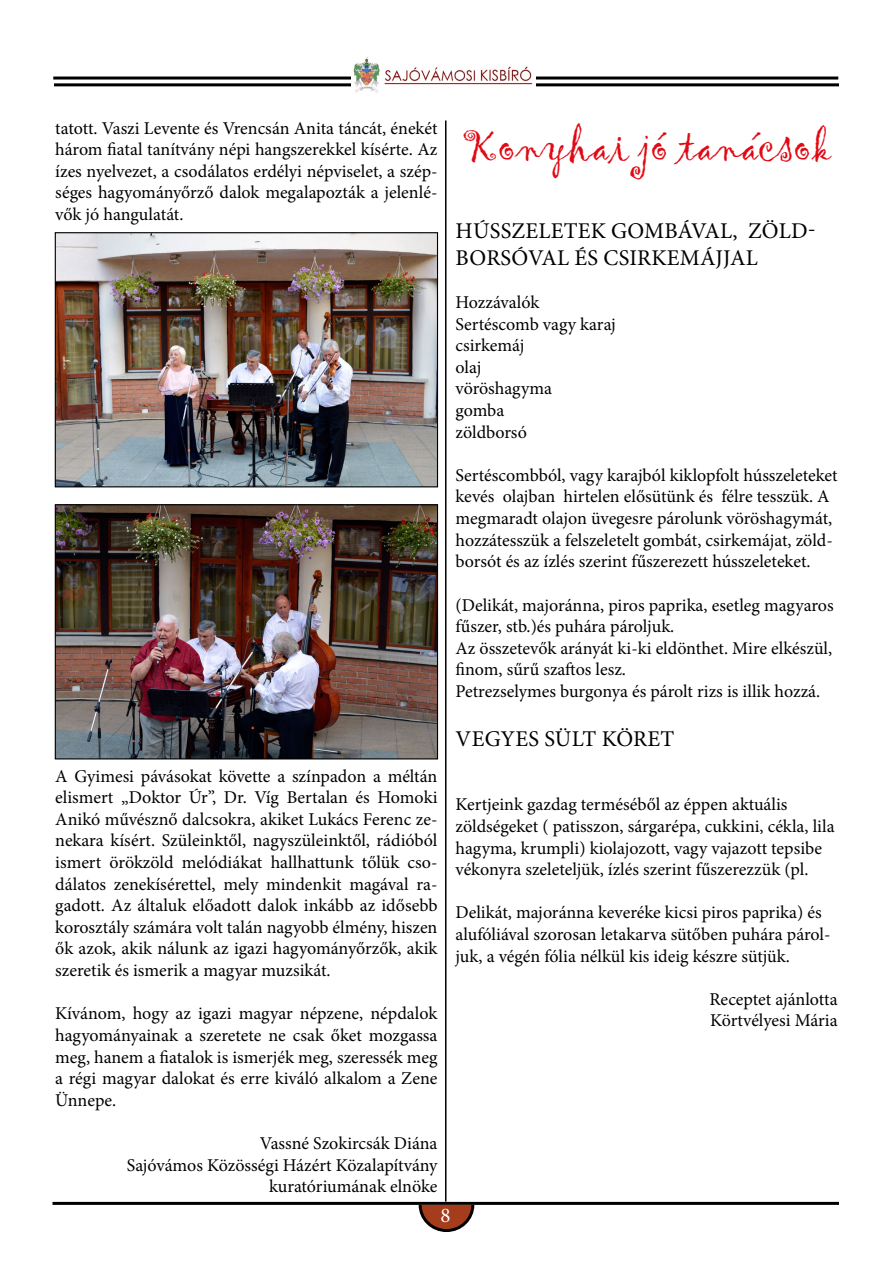
<style>
.page{position:relative;width:893px;height:1263px;background:#fff}
.page>*{position:absolute;margin:0;border:0;box-sizing:border-box;transform-origin:0 0}
.t1{font:45px "Gigi";color:#e00914}
.t2{font:22.5px/27px "Minion Pro";letter-spacing:.01em;color:#000}
.t3{font:21px "Minion Pro";color:#fff}
.t4{font:18px/21.6px "Minion Pro";color:#000}
</style>
<div class="page">
<hr style="left:52px;top:1202px;width:787px;height:3px;background:#000">
<svg style="left:417px;top:1204px;width:59px;height:28px"></svg>
<hr style="left:53px;top:77px;width:785px;height:3px;background:#000">
<hr style="left:54px;top:83px;width:785px;height:3px;background:#000">
<img style="left:352px;top:57px;width:184px;height:36px">
<hr style="left:445px;top:120px;width:1px;height:1082px;background:#000">
<img style="left:57px;top:234px;width:379px;height:251px">
<div style="left:55px;top:232px;width:383px;height:255px;border:1px solid #000"></div>
<img style="left:57px;top:506px;width:379px;height:251px">
<div style="left:55px;top:504px;width:383px;height:255px;border:1px solid #000"></div>
<p class="t4" style="left:55px;top:117px;width:384px;text-align:justify">tatott. Vaszi Levente és Vrencsán Anita táncát, énekét három fiatal tanítvány népi hangszerekkel kísérte. Az ízes nyelvezet, a csodálatos erdélyi népviselet, a szép&shy;séges hagyományőrző dalok megalapozták a jelenlé&shy;vők jó hangulatát.</p>
<p class="t4" style="left:55px;top:765px;width:384px;text-align:justify">A Gyimesi pávásokat követte a színpadon a méltán elismert „Doktor Úr”, Dr. Víg Bertalan és Homoki Anikó művésznő dalcsokra, akiket Lukács Ferenc ze&shy;nekara kísért. Szüleinktől, nagyszüleinktől, rádióból ismert örökzöld melódiákat hallhattunk tőlük cso&shy;dálatos zenekísérettel, mely mindenkit magával ra&shy;gadott. Az általuk előadott dalok inkább az idősebb korosztály számára volt talán nagyobb élmény, hiszen ők azok, akik nálunk az igazi hagyományőrzők, akik szeretik és ismerik a magyar muzsikát.</p>
<p class="t4" style="left:55px;top:1003px;width:384px;text-align:justify">Kívánom, hogy az igazi magyar népzene, népdalok hagyományainak a szeretete ne csak őket mozgassa meg, hanem a fiatalok is ismerjék meg, szeressék meg a régi magyar dalokat és erre kiváló alkalom a Zene Ünnepe.</p>
<p class="t4" style="left:127px;top:1132px;width:312px;text-align:right">Vassné Szokircsák Diána<br>Sajóvámos Közösségi Házért Közalapítvány kuratóriumának elnöke</p>
<h1 class="t1" style="left:463px;top:117px;width:370px">Konyhai jó tanácsok</h1>
<p class="t2" style="left:456px;top:217px;width:362px">HÚSSZELETEK GOMBÁVAL, ZÖLD-<br>BORSÓVAL ÉS CSIRKEMÁJJAL</p>
<p class="t4" style="left:455px;top:292px;width:162px">Hozzávalók<br>Sertéscomb vagy karaj csirkemáj<br>olaj<br>vöröshagyma<br>gomba<br>zöldborsó</p>
<p class="t4" style="left:455px;top:464px;width:384px">Sertéscombból, vagy karajból kiklopfolt hússzeleteket kevés olajban hirtelen elősütünk és félre tesszük. A megmaradt olajon üvegesre párolunk vöröshagymát, hozzátesszük a felszeletelt gombát, csirkemájat, zöld&shy;borsót és az ízlés szerint fűszerezett hússzeleteket.</p>
<p class="t4" style="left:455px;top:594px;width:380px">(Delikát, majoránna, piros paprika, esetleg magyaros fűszer, stb.)és puhára pároljuk.<br>Az összetevők arányát ki-ki eldönthet. Mire elkészül, finom, sűrű szaftos lesz.<br>Petrezselymes burgonya és párolt rizs is illik hozzá.</p>
<p class="t2" style="left:456px;top:725px;width:220px">VEGYES SÜLT KÖRET</p>
<p class="t4" style="left:455px;top:794px;width:381px">Kertjeink gazdag terméséből az éppen aktuális zöldségeket ( patisszon, sárgarépa, cukkini, cékla, lila hagyma, krumpli) kiolajozott, vagy vajazott tepsibe vékonyra szeleteljük, ízlés szerint fűszerezzük (pl.</p>
<p class="t4" style="left:455px;top:902px;width:376px">Delikát, majoránna keveréke kicsi piros paprika) és alufóliával szorosan letakarva sütőben puhára párol&shy;juk, a végén fólia nélkül kis ideig készre sütjük.</p>
<p class="t4" style="left:709px;top:988px;width:130px">Receptet ajánlotta<br>Körtvélyesi Mária</p>
<p class="t3" style="left:441px;top:1201px;width:12px">8</p>
</div>
